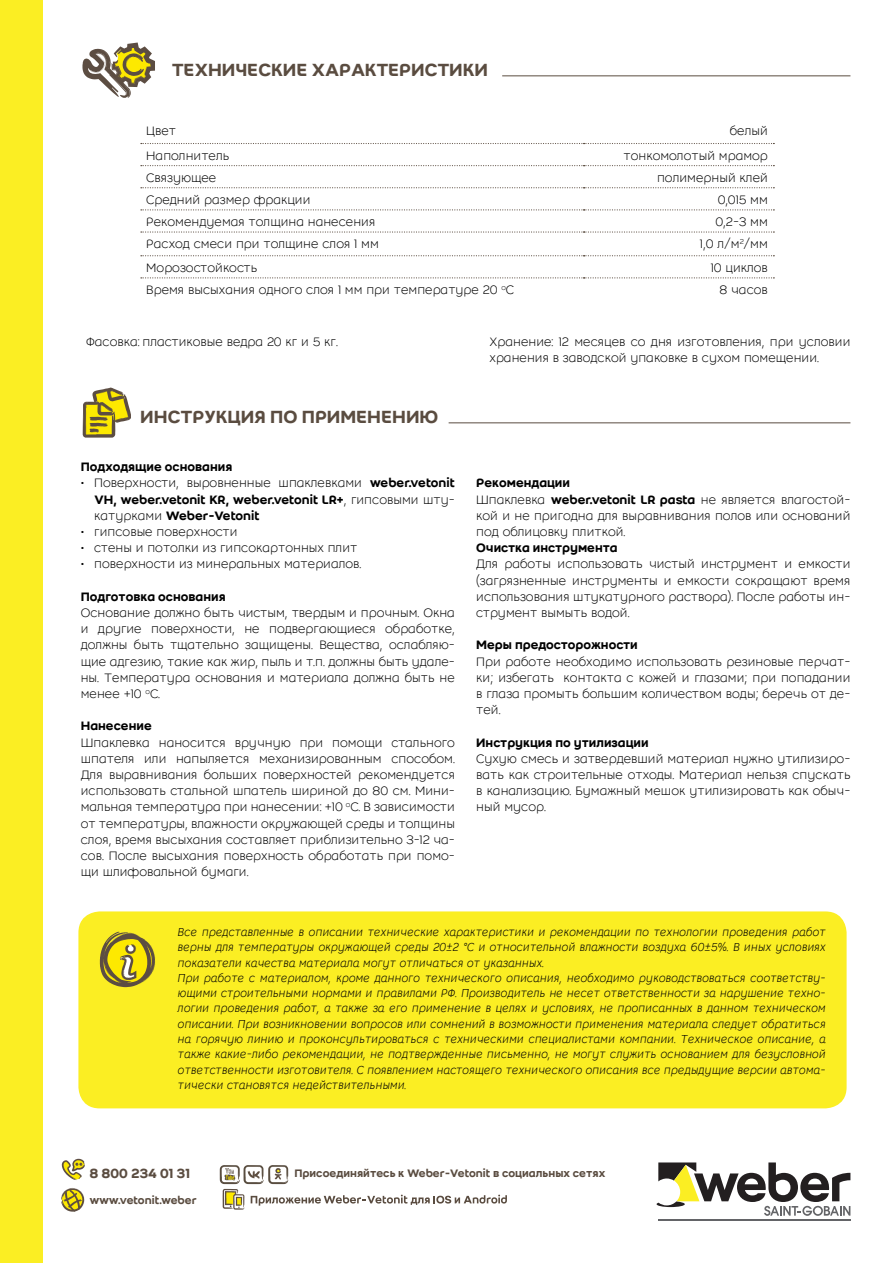
<style>
.page{position:relative;width:893px;height:1263px;background:#fff}
.page>*{position:absolute;margin:0;border:0;box-sizing:border-box;transform-origin:0 0}
.t1{font:500 19.5px "Weber";color:#5a4c40}
.t2{font:500 14.7px "Weber";color:#5a4c40}
.t3{font:300 13.5px/16.2px "Weber";color:#000;text-align:justify}
.t4{font:500 13.5px/16.2px "Weber";color:#000;text-align:justify}
.t5{font:italic 300 12.75px/15.3px "Weber";color:#000}
.t6{font:500 12px "Weber";color:#5a4c40}
.s1{font-weight:300}
.s2{font-weight:500}
</style>
<div class="page">
<div style="left:0;top:0;width:43px;height:1262px;background:#fbee23"></div>
<hr style="left:658px;top:1219px;width:192px;height:1px;background:#636467">
<svg style="left:657px;top:1162px;width:193px;height:54px"></svg>
<svg style="left:62px;top:1159px;width:23px;height:21px"></svg>
<svg style="left:61px;top:1188px;width:23px;height:23px"></svg>
<svg style="left:220px;top:1165px;width:287px;height:44px"></svg>
<svg style="left:141px;top:209px;width:633px;height:1px"></svg>
<svg style="left:141px;top:165px;width:633px;height:1px"></svg>
<svg style="left:141px;top:187px;width:633px;height:1px"></svg>
<svg style="left:141px;top:143px;width:633px;height:1px"></svg>
<svg style="left:141px;top:255px;width:633px;height:1px"></svg>
<svg style="left:141px;top:231px;width:633px;height:2px"></svg>
<svg style="left:141px;top:277px;width:633px;height:1px"></svg>
<svg style="left:82px;top:43px;width:73px;height:55px"></svg>
<hr style="left:449px;top:422px;width:401px;height:1px;background:#5a4c40">
<hr style="left:502px;top:75px;width:348px;height:1px;background:#5a4c40">
<svg style="left:83px;top:388px;width:48px;height:50px"></svg>
<div style="left:78px;top:911px;width:769px;height:197px;background:#fbee23;border-radius:21px"></div>
<svg style="left:100px;top:931px;width:55px;height:56px"></svg>
<h1 class="t1" style="left:172px;top:58px;width:318px">ТЕХНИЧЕСКИЕ ХАРАКТЕРИСТИКИ</h1>
<p class="t3" style="left:146px;top:123px;width:31px">Цвет</p>
<p class="t3" style="left:730px;top:123px;width:40px">белый</p>
<p class="t3" style="left:146px;top:147px;width:84px">Наполнитель</p>
<p class="t3" style="left:623px;top:147px;width:146px">тонкомолотый мрамор</p>
<p class="t3" style="left:146px;top:169px;width:71px">Связующее</p>
<p class="t3" style="left:657px;top:169px;width:112px">полимерный клей</p>
<p class="t3" style="left:146px;top:192px;width:166px">Средний размер фракции</p>
<p class="t3" style="left:718px;top:192px;width:52px">0,015 мм</p>
<p class="t3" style="left:146px;top:214px;width:231px">Рекомендуемая толщина нанесения</p>
<p class="t3" style="left:715px;top:214px;width:54px">0,2-3 мм</p>
<p class="t3" style="left:146px;top:236px;width:234px">Расход смеси при толщине слоя 1 мм</p>
<p class="t3" style="left:700px;top:236px;width:69px">1,0 л/м<sup>2</sup>/мм</p>
<p class="t3" style="left:146px;top:260px;width:112px">Морозостойкость</p>
<p class="t3" style="left:711px;top:260px;width:59px">10 циклов</p>
<p class="t3" style="left:146px;top:282px;width:369px">Время высыхания одного слоя 1 мм при температуре 20 <sup>о</sup>С</p>
<p class="t3" style="left:719px;top:282px;width:50px">8 часов</p>
<p class="t3" style="left:86px;top:334px;width:253px">Фасовка: пластиковые ведра 20 кг и 5 кг.</p>
<p class="t3" style="left:490px;top:334px;width:362px">Хранение: 12 месяцев со дня изготовления, при условии хранения в заводской упаковке в сухом помещении.</p>
<h1 class="t1" style="left:140px;top:405px;width:299px">ИНСТРУКЦИЯ ПО ПРИМЕНЕНИЮ</h1>
<p class="t4" style="left:81px;top:459px;width:153px">Подходящие основания</p>
<p class="t4" style="left:94px;top:475px;width:362px;text-indent:-14px"><span class="s1">• Поверхности, выровненные шпаклевками</span> weber.vetonit VH, weber.vetonit KR, weber.vetonit LR+<span class="s1">, гипсовыми шту&shy;катурками</span> Weber-Vetonit</p>
<p class="t3" style="left:81px;top:524px;width:158px">• гипсовые поверхности</p>
<p class="t3" style="left:81px;top:540px;width:278px">• стены и потолки из гипсокартонных плит</p>
<p class="t3" style="left:81px;top:556px;width:282px">• поверхности из минеральных материалов.</p>
<p class="t4" style="left:81px;top:588px;width:146px">Подготовка основания</p>
<p class="t3" style="left:81px;top:605px;width:376px">Основание должно быть чистым, твердым и прочным. Окна и другие поверхности, не подвергающиеся обработке, должны быть тщательно защищены. Вещества, ослабляю&shy;щие адгезию, такие как жир, пыль и т.п. должны быть удале&shy;ны. Температура основания и материала должна быть не менее +10 <sup>о</sup>С.</p>
<p class="t4" style="left:81px;top:718px;width:73px">Нанесение</p>
<p class="t3" style="left:81px;top:734px;width:376px">Шпаклевка наносится вручную при помощи стального шпателя или напыляется механизированным способом.<br>Для выравнивания больших поверхностей рекомендуется использовать стальной шпатель шириной до 80 см. Мини&shy;мальная температура при нанесении: +10 <sup>о</sup>С. В зависимости от температуры, влажности окружающей среды и толщины слоя, время высыхания составляет приблизительно 3-12 ча&shy;сов. После высыхания поверхность обработать при помо&shy;щи шлифовальной бумаги.</p>
<p class="t3" style="left:476px;top:475px;width:376px;text-align:left"><span class="s2">Рекомендации<br></span>Шпаклевка <span class="s2">weber.vetonit LR pasta</span> не является влагостой&shy;кой и не пригодна для выравнивания полов или оснований под облицовку плиткой.</p>
<p class="t4" style="left:476px;top:540px;width:143px">Очистка инструмента</p>
<p class="t3" style="left:476px;top:556px;width:376px">Для работы использовать чистый инструмент и емкости (загрязненные инструменты и емкости сокращают время использования штукатурного раствора). После работы ин&shy;струмент вымыть водой.</p>
<p class="t4" style="left:476px;top:637px;width:163px">Меры предосторожности</p>
<p class="t3" style="left:476px;top:653px;width:376px">При работе необходимо использовать резиновые перчат&shy;ки; избегать контакта с кожей и глазами; при попадании в глаза промыть большим количеством воды; беречь от де&shy;тей.</p>
<p class="t4" style="left:476px;top:734px;width:174px">Инструкция по утилизации</p>
<p class="t3" style="left:476px;top:750px;width:376px">Сухую смесь и затвердевший материал нужно утилизиро&shy;вать как строительные отходы. Материал нельзя спускать в канализацию. Бумажный мешок утилизировать как обыч&shy;ный мусор.</p>
<p class="t5" style="left:177px;top:924px;width:650px">Все представленные в описании технические характеристики и рекомендации по технологии проведения работ верны для температуры окружающей среды 20±2 °С и относительной влажности воздуха 60±5%. В иных условиях показатели качества материала могут отличаться от указанных.<br>При работе с материалом, кроме данного технического описания, необходимо руководствоваться соответству&shy;ющими строительными нормами и правилами РФ. Производитель не несет ответственности за нарушение техно&shy;логии проведения работ, а также за его применение в целях и условиях, не прописанных в данном техническом описании. При возникновении вопросов или сомнений в возможности применения материала следует обратиться на горячую линию и проконсультироваться с техническими специалистами компании. Техническое описание, а также какие-либо рекомендации, не подтвержденные письменно, не могут служить основанием для безусловной ответственности изготовителя. С появлением настоящего технического описания все предыдущие версии автома&shy;тически становятся недействительными.</p>
<p class="t2" style="left:89px;top:1165px;width:102px">8 800 234 01 31</p>
<p class="t6" style="left:89px;top:1193px;width:109px">www.vetonit.weber</p>
<p class="t6" style="left:294px;top:1166px;width:312px">Присоединяйтесь к Weber-Vetonit в социальных сетях</p>
</div>
